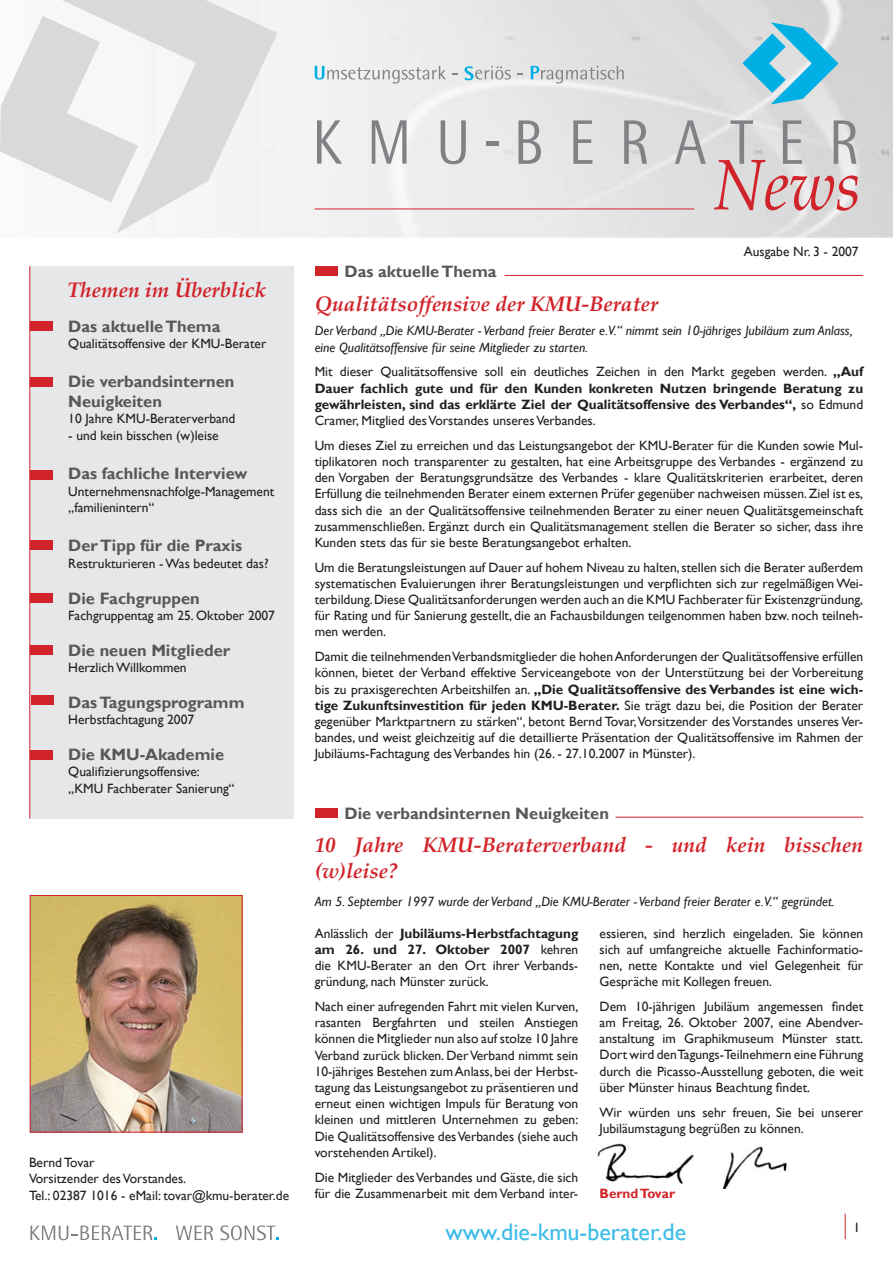
<style>
.page{position:relative;width:893px;height:1263px;background:#fff}
.page>*{position:absolute;margin:0;border:0;box-sizing:border-box;transform-origin:0 0}
.t1{font:italic 71.55px "Palatino Linotype";color:#d1232a;scale:.9 1}
.t2{font:24px "Gill Sans";color:#3dbce8}
.t3{font:italic 700 21px/25.2px "Palatino Linotype";color:#d1232a}
.t4{font:700 16.5px/19.8px "Gill Sans";color:#57585a}
.t5{font:700 16.5px "Gill Sans";color:#57585a}
.t6{font:13.5px/16.2px "Gill Sans";color:#231f20;text-align:justify}
.t7{font:700 13.5px/16.2px "Gill Sans";color:#231f20;text-align:justify}
.t8{font:italic 13.5px/16.2px "Gill Sans";color:#231f20}
.t9{font:700 13.5px "Gill Sans";color:#d1232a}
.s1{font-weight:400}
.s2{font-weight:700}
</style>
<div class="page">
<hr style="left:486px;top:141px;width:13px;height:4px;background:#808285">
<svg style="left:317px;top:120px;width:25px;height:44px"></svg>
<svg style="left:372px;top:120px;width:34px;height:44px"></svg>
<svg style="left:441px;top:120px;width:25px;height:44px"></svg>
<svg style="left:518px;top:120px;width:23px;height:44px"></svg>
<svg style="left:573px;top:120px;width:19px;height:44px"></svg>
<svg style="left:624px;top:120px;width:23px;height:44px"></svg>
<svg style="left:675px;top:120px;width:31px;height:44px"></svg>
<svg style="left:730px;top:120px;width:23px;height:44px"></svg>
<svg style="left:783px;top:120px;width:19px;height:44px"></svg>
<svg style="left:834px;top:120px;width:22px;height:44px"></svg>
<svg style="left:742px;top:22px;width:96px;height:82px;background:#81cadf"></svg>
<svg style="left:44px;top:0;width:234px;height:233px;fill:#f2f2f2"></svg>
<svg style="left:0;top:16px;width:138px;height:186px"></svg>
<hr style="left:315px;top:209px;width:379px;height:1px;background:#d1232a">
<svg style="left:315px;top:66px;width:131px;height:18px"></svg>
<svg style="left:465px;top:66px;width:46px;height:14px"></svg>
<svg style="left:531px;top:66px;width:93px;height:18px;background:#c9d0d2"></svg>
<svg style="left:845px;top:1214px;width:1px;height:25px"></svg>
<img style="left:597px;top:1143px;width:190px;height:46px">
<div style="left:30px;top:266px;width:263px;height:553px;background:#e6e7e9"></div>
<hr style="left:615px;top:817px;width:248px;height:1px;background:#d1232a">
<div style="left:30px;top:321px;width:23px;height:9px;background:#d1232a"></div>
<div style="left:315px;top:266px;width:23px;height:10px;background:#d1232a"></div>
<hr style="left:505px;top:275px;width:358px;height:1px;background:#d1232a">
<div style="left:315px;top:808px;width:23px;height:10px;background:#d1232a"></div>
<div style="left:30px;top:377px;width:23px;height:10px;background:#d1232a"></div>
<div style="left:30px;top:470px;width:23px;height:9px;background:#d1232a"></div>
<div style="left:30px;top:540px;width:23px;height:10px;background:#d1232a"></div>
<div style="left:30px;top:593px;width:23px;height:10px;background:#d1232a"></div>
<div style="left:30px;top:644px;width:23px;height:10px;background:#d1232a"></div>
<hr style="left:29px;top:266px;width:1px;height:553px;background:#d1232a">
<svg style="left:30px;top:1225px;width:127px;height:15px"></svg>
<svg style="left:176px;top:1225px;width:37px;height:15px"></svg>
<svg style="left:220px;top:1225px;width:59px;height:15px"></svg>
<div style="left:31px;top:695px;width:23px;height:10px;background:#d1232a"></div>
<div style="left:30px;top:750px;width:23px;height:10px;background:#d1232a"></div>
<img style="left:32px;top:897px;width:209px;height:233px">
<div style="left:30px;top:895px;width:213px;height:237px;border:1px solid #d1232a"></div>
<p class="t3" style="left:67px;top:276px;width:200px">Themen im Überblick</p>
<p class="t4" style="left:68px;top:317px;width:154px">Das aktuelle Thema</p>
<p class="t6" style="left:68px;top:335px;width:200px">Qualitätsoffensive der KMU-Berater</p>
<p class="t4" style="left:68px;top:372px;width:168px">Die verbandsinternen<br>Neuigkeiten</p>
<p class="t6" style="left:68px;top:411px;width:169px">10 Jahre KMU-Beraterverband</p>
<p class="t6" style="left:68px;top:427px;width:152px">- und kein bisschen (w)leise</p>
<p class="t4" style="left:68px;top:464px;width:181px">Das fachliche Interview</p>
<p class="t6" style="left:68px;top:483px;width:207px">Unternehmensnachfolge-Management „familienintern“</p>
<p class="t4" style="left:68px;top:536px;width:175px">Der Tipp für die Praxis</p>
<p class="t6" style="left:68px;top:555px;width:202px">Restrukturieren - Was bedeutet das?</p>
<p class="t5" style="left:68px;top:588px;width:133px">Die Fachgruppen</p>
<p class="t6" style="left:68px;top:607px;width:208px">Fachgruppentag am 25. Oktober 2007</p>
<p class="t4" style="left:68px;top:641px;width:163px">Die neuen Mitglieder</p>
<p class="t6" style="left:68px;top:659px;width:120px">Herzlich Willkommen</p>
<p class="t5" style="left:68px;top:693px;width:178px">Das Tagungsprogramm</p>
<p class="t6" style="left:68px;top:712px;width:127px">Herbstfachtagung 2007</p>
<p class="t4" style="left:68px;top:745px;width:157px">Die KMU-Akademie</p>
<p class="t6" style="left:68px;top:764px;width:168px">Qualifizierungsoffensive: „KMU Fachberater Sanierung“</p>
<p class="t6" style="left:29px;top:1155px;width:262px;text-align:left">Bernd Tovar<br>Vorsitzender des Vorstandes.<br>Tel.: 02387 1016 - eMail: tovar@kmu-berater.de</p>
<h1 class="t1" style="left:714px;top:134px;width:165px">News</h1>
<p class="t6" style="left:744px;top:244px;width:116px">Ausgabe Nr. 3 - 2007</p>
<p class="t4" style="left:344px;top:262px;width:154px">Das aktuelle Thema</p>
<p class="t3" style="left:315px;top:290px;width:345px">Qualitätsoffensive der KMU-Berater</p>
<p class="t8" style="left:315px;top:323px;width:540px">Der Verband „Die KMU-Berater - Verband freier Berater e.V.“ nimmt sein 10-jähriges Jubiläum zum Anlass, eine Qualitätsoffensive für seine Mitglieder zu starten.</p>
<p class="t7" style="left:315px;top:364px;width:550px"><span class="s1">Mit dieser Qualitätsoffensive soll ein deutliches Zeichen in den Markt gegeben werden.</span> „Auf Dauer fachlich gute und für den Kunden konkreten Nutzen bringende Beratung zu gewährleisten, sind das erklärte Ziel der Qualitätsoffensive des Verbandes“, <span class="s1">so Edmund Cramer, Mitglied des Vorstandes unseres Verbandes.</span></p>
<p class="t6" style="left:315px;top:437px;width:550px">Um dieses Ziel zu erreichen und das Leistungsangebot der KMU-Berater für die Kunden sowie Mul&shy;tiplikatoren noch transparenter zu gestalten, hat eine Arbeitsgruppe des Verbandes - ergänzend zu den Vorgaben der Beratungsgrundsätze des Verbandes - klare Qualitätskriterien erarbeitet, deren Erfüllung die teilnehmenden Berater einem externen Prüfer gegenüber nachweisen müssen. Ziel ist es, dass sich die an der Qualitätsoffensive teilnehmenden Berater zu einer neuen Qualitätsgemeinschaft zusammenschließen. Ergänzt durch ein Qualitätsmanagement stellen die Berater so sicher, dass ihre Kunden stets das für sie beste Beratungsangebot erhalten.</p>
<p class="t6" style="left:315px;top:559px;width:550px">Um die Beratungsleistungen auf Dauer auf hohem Niveau zu halten, stellen sich die Berater außerdem systematischen Evaluierungen ihrer Beratungsleistungen und verpflichten sich zur regelmäßigen Wei&shy;terbildung. Diese Qualitätsanforderungen werden auch an die KMU Fachberater für Existenzgründung, für Rating und für Sanierung gestellt, die an Fachausbildungen teilgenommen haben bzw. noch teilneh&shy;men werden.</p>
<p class="t6" style="left:315px;top:649px;width:550px">Damit die teilnehmenden Verbandsmitglieder die hohen Anforderungen der Qualitätsoffensive erfüllen können, bietet der Verband effektive Serviceangebote von der Unterstützung bei der Vorbereitung bis zu praxisgerechten Arbeitshilfen an. <span class="s2">„Die Qualitätsoffensive des Verbandes ist eine wich&shy;tige Zukunftsinvestition für jeden KMU-Berater.</span> Sie trägt dazu bei, die Position der Berater gegenüber Marktpartnern zu stärken“, betont Bernd Tovar, Vorsitzender des Vorstandes unseres Ver&shy;bandes, und weist gleichzeitig auf die detaillierte Präsentation der Qualitätsoffensive im Rahmen der Jubiläums-Fachtagung des Verbandes hin (26. - 27.10.2007 in Münster).</p>
<p class="t4" style="left:344px;top:804px;width:266px">Die verbandsinternen Neuigkeiten</p>
<p class="t3" style="left:315px;top:832px;width:550px">10 Jahre KMU-Beraterverband - und kein bisschen (w)leise?</p>
<p class="t8" style="left:315px;top:894px;width:521px">Am 5. September 1997 wurde der Verband „Die KMU-Berater - Verband freier Berater e. V.“ gegründet.</p>
<p class="t6" style="left:315px;top:925px;width:265px">Anlässlich der <span class="s2">Jubiläums-Herbstfachtagung am 26. und 27. Oktober 2007</span> kehren die KMU-Berater an den Ort ihrer Verbands&shy;gründung, nach Münster zurück.</p>
<p class="t6" style="left:315px;top:999px;width:265px">Nach einer aufregenden Fahrt mit vielen Kurven, rasanten Bergfahrten und steilen Anstiegen können die Mitglieder nun also auf stolze 10 Jahre Verband zurück blicken. Der Verband nimmt sein 10-jähriges Bestehen zum Anlass, bei der Herbst&shy;tagung das Leistungsangebot zu präsentieren und erneut einen wichtigen Impuls für Beratung von kleinen und mittleren Unternehmen zu geben:<br>Die Qualitätsoffensive des Verbandes (siehe auch vorstehenden Artikel).</p>
<p class="t6" style="left:315px;top:1169px;width:265px">Die Mitglieder des Verbandes und Gäste, die sich für die Zusammenarbeit mit dem Verband inter-</p>
<p class="t6" style="left:600px;top:925px;width:265px">essieren, sind herzlich eingeladen. Sie können sich auf umfangreiche aktuelle Fachinformatio&shy;nen, nette Kontakte und viel Gelegenheit für Gespräche mit Kollegen freuen.</p>
<p class="t6" style="left:600px;top:998px;width:265px">Dem 10-jährigen Jubiläum angemessen findet am Freitag, 26. Oktober 2007, eine Abendver&shy;anstaltung im Graphikmuseum Münster statt.<br>Dort wird den Tagungs-Teilnehmern eine Führung durch die Picasso-Ausstellung geboten, die weit über Münster hinaus Beachtung findet.</p>
<p class="t6" style="left:600px;top:1104px;width:265px">Wir würden uns sehr freuen, Sie bei unserer<br>Jubiläumstagung begrüßen zu können.</p>
<p class="t9" style="left:600px;top:1186px;width:77px">Bernd Tovar</p>
<p class="t2" style="left:445px;top:1217px;width:242px">www.die-kmu-berater.de</p>
<p class="t6" style="left:854px;top:1220px;width:8px">1</p>
</div>
